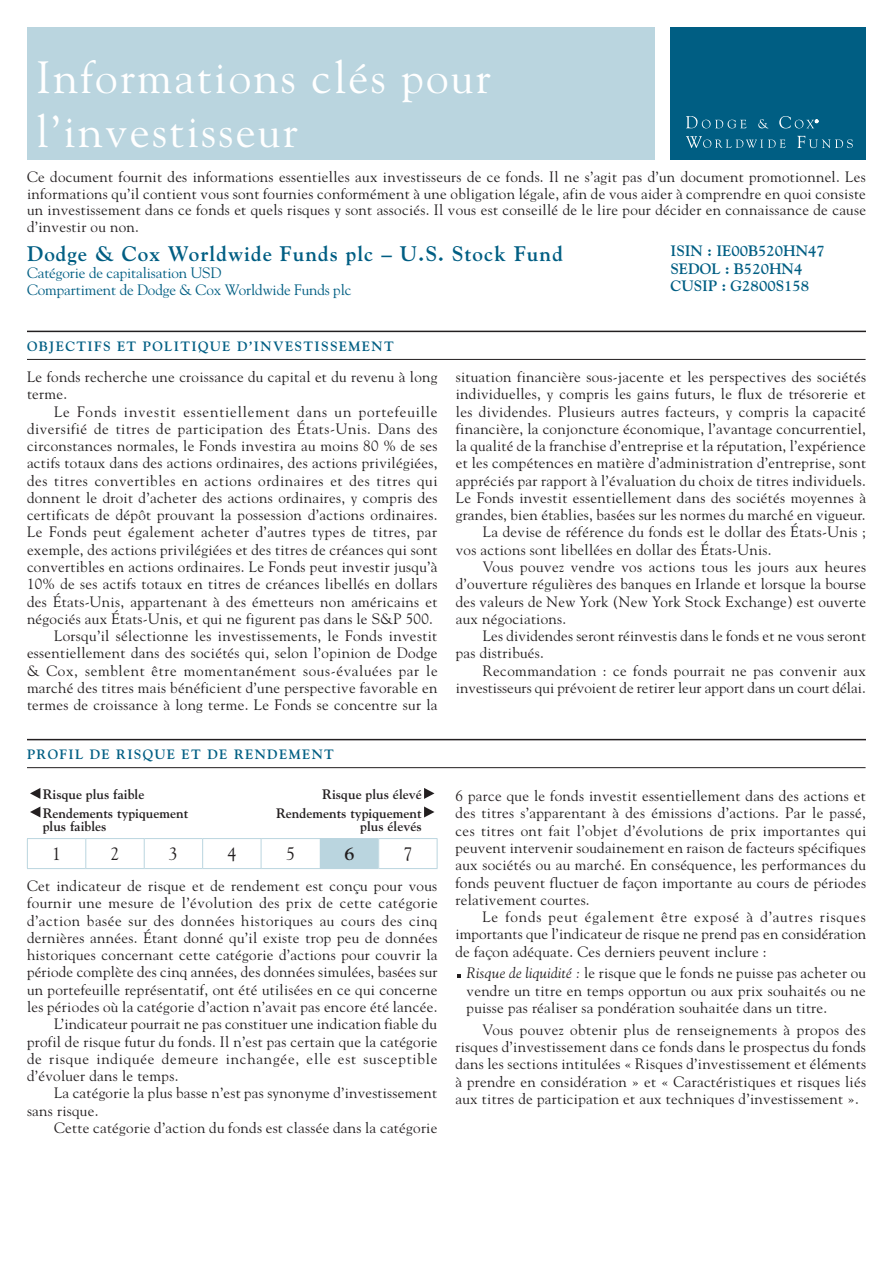
<style>
.page{position:relative;width:893px;height:1263px;background:#fff}
.page>*{position:absolute;margin:0;border:0;box-sizing:border-box;transform-origin:0 0}
._01__Header{font:45px/54px "Goudy Std";letter-spacing:.05em;color:#fff}
._01__Title{font:700 21px "Goudy Std";letter-spacing:.05em;color:#005e83}
.t1{font:18px "Goudy Std";color:#231f20}
.t2{font:700 18px "Goudy Std";color:#231f20}
._02__Body_Copy{font:15px/17.2px "Goudy Std";letter-spacing:.02em;color:#231f20;text-align:justify}
._04__Bullets{font:15px/17.2px "Goudy Std";letter-spacing:.02em;color:#231f20;text-align:justify}
._02__Body__color{font:15px "Goudy Std";letter-spacing:-.005em;color:#005e83}
._04__ISIN__SEDOL__CU{font:700 15px "Goudy Std";color:#005e83}
.t3{font:700 13.65px "Goudy Std";color:#231f20}
._03__Subhead{font:700 13.5px "Goudy Std";letter-spacing:.1em;color:#005e83}
.s1{font-style:italic}
</style>
<div class="page">
<svg style="left:30px;top:788px;width:10px;height:11px"></svg>
<svg style="left:424px;top:788px;width:10px;height:11px"></svg>
<svg style="left:30px;top:806px;width:10px;height:11px"></svg>
<svg style="left:424px;top:806px;width:10px;height:11px"></svg>
<div style="left:320px;top:838px;width:59px;height:30px;background:#bad5df"></div>
<hr style="left:27px;top:868px;width:59px;height:1px;background:#bad5df">
<hr style="left:86px;top:868px;width:58px;height:1px;background:#bad5df">
<hr style="left:144px;top:868px;width:59px;height:1px;background:#bad5df">
<hr style="left:203px;top:868px;width:58px;height:1px;background:#bad5df">
<hr style="left:261px;top:868px;width:59px;height:1px;background:#bad5df">
<svg style="left:27px;top:838px;width:293px;height:30px"></svg>
<hr style="left:320px;top:868px;width:59px;height:1px;background:#bad5df">
<hr style="left:379px;top:838px;width:58px;height:1px;background:#bad5df">
<svg style="left:378px;top:839px;width:1px;height:29px"></svg>
<svg style="left:437px;top:839px;width:1px;height:29px"></svg>
<hr style="left:379px;top:868px;width:58px;height:1px;background:#bad5df">
<div style="left:670px;top:27px;width:196px;height:132px;background:#005e83"></div>
<svg style="left:686px;top:116px;width:61px;height:12px"></svg>
<svg style="left:758px;top:119px;width:10px;height:9px"></svg>
<svg style="left:797px;top:136px;width:56px;height:12px"></svg>
<svg style="left:686px;top:136px;width:100px;height:12px"></svg>
<svg style="left:779px;top:116px;width:39px;height:12px"></svg>
<div style="left:27px;top:27px;width:627px;height:133px;background:#bad5df"></div>
<hr style="left:27px;top:739px;width:839px;height:1px;background:#231f20">
<hr style="left:27px;top:767px;width:839px;height:1px;background:#231f20">
<hr style="left:27px;top:331px;width:839px;height:1px;background:#231f20">
<hr style="left:27px;top:359px;width:839px;height:1px;background:#231f20">
<svg style="left:457px;top:974px;width:4px;height:4px"></svg>
<p class="_01__Header" style="left:36px;top:50px;width:456px">Informations clés pour l’investisseur</p>
<p class="_02__Body_Copy" style="left:27px;top:169px;width:841px;line-height:16.5px">Ce document fournit des informations essentielles aux investisseurs de ce fonds. Il ne s’agit pas d’un document promotionnel. Les informations qu’il contient vous sont fournies conformément à une obligation légale, afin de vous aider à comprendre en quoi consiste un investissement dans ce fonds et quels risques y sont associés. Il vous est conseillé de le lire pour décider en connaissance de cause d’investir ou non.</p>
<p class="_04__ISIN__SEDOL__CU" style="left:670px;top:242px;width:156px">ISIN : IE00B520HN47</p>
<p class="_04__ISIN__SEDOL__CU" style="left:670px;top:260px;width:133px">SEDOL : B520HN4</p>
<p class="_04__ISIN__SEDOL__CU" style="left:670px;top:277px;width:140px">CUSIP : G2800S158</p>
<p class="_01__Title" style="left:27px;top:241px;width:537px">Dodge &amp; Cox Worldwide Funds plc – U.S. Stock Fund</p>
<p class="_02__Body__color" style="left:27px;top:264px;width:196px">Catégorie de capitalisation USD</p>
<p class="_02__Body__color" style="left:27px;top:281px;width:326px">Compartiment de Dodge &amp; Cox Worldwide Funds plc</p>
<p class="_03__Subhead" style="left:27px;top:338px;width:368px">OBJECTIFS ET POLITIQUE D’INVESTISSEMENT</p>
<p class="_02__Body_Copy" style="left:27px;top:368px;width:412px">Le fonds recherche une croissance du capital et du revenu à long terme.</p>
<p class="_02__Body_Copy" style="left:27px;top:403px;width:412px;text-indent:27px">Le Fonds investit essentiellement dans un portefeuille diversifié de titres de participation des États-Unis. Dans des circonstances normales, le Fonds investira au moins 80 % de ses actifs totaux dans des actions ordinaires, des actions privilégiées, des titres convertibles en actions ordinaires et des titres qui donnent le droit d’acheter des actions ordinaires, y compris des certificats de dépôt prouvant la possession d’actions ordinaires.<br>Le Fonds peut également acheter d’autres types de titres, par exemple, des actions privilégiées et des titres de créances qui sont convertibles en actions ordinaires. Le Fonds peut investir jusqu’à 10% de ses actifs totaux en titres de créances libellés en dollars des États-Unis, appartenant à des émetteurs non américains et négociés aux États-Unis, et qui ne figurent pas dans le S&amp;P 500.</p>
<p class="_02__Body_Copy" style="left:27px;top:627px;width:412px;text-indent:27px">Lorsqu’il sélectionne les investissements, le Fonds investit essentiellement dans des sociétés qui, selon l’opinion de Dodge &amp; Cox, semblent être momentanément sous-évaluées par le marché des titres mais bénéficient d’une perspective favorable en termes de croissance à long terme. Le Fonds se concentre sur la</p>
<p class="_03__Subhead" style="left:27px;top:746px;width:309px">PROFIL DE RISQUE ET DE RENDEMENT</p>
<p class="t3" style="left:43px;top:786px;width:103px">Risque plus faible</p>
<p class="t3" style="left:322px;top:786px;width:101px">Risque plus élevé</p>
<p class="t3" style="left:43px;top:805px;width:147px">Rendements typiquement</p>
<p class="t3" style="left:276px;top:805px;width:147px">Rendements typiquement</p>
<p class="t3" style="left:43px;top:818px;width:65px">plus faibles</p>
<p class="t3" style="left:360px;top:818px;width:63px">plus élevés</p>
<p class="t1" style="left:52px;top:842px;width:10px">1</p>
<p class="t1" style="left:111px;top:842px;width:10px">2</p>
<p class="t1" style="left:169px;top:842px;width:10px">3</p>
<p class="t1" style="left:227px;top:842px;width:10px">4</p>
<p class="t1" style="left:286px;top:842px;width:10px">5</p>
<p class="t2" style="left:344px;top:843px;width:12px">6</p>
<p class="t1" style="left:403px;top:842px;width:10px">7</p>
<p class="_02__Body_Copy" style="left:27px;top:877px;width:412px">Cet indicateur de risque et de rendement est conçu pour vous fournir une mesure de l’évolution des prix de cette catégorie d’action basée sur des données historiques au cours des cinq dernières années. Étant donné qu’il existe trop peu de données historiques concernant cette catégorie d’actions pour couvrir la période complète des cinq années, des données simulées, basées sur un portefeuille représentatif, ont été utilisées en ce qui concerne les périodes où la catégorie d’action n’avait pas encore été lancée.</p>
<p class="_02__Body_Copy" style="left:27px;top:1015px;width:412px;text-indent:27px">L’indicateur pourrait ne pas constituer une indication fiable du profil de risque futur du fonds. Il n’est pas certain que la catégorie de risque indiquée demeure inchangée, elle est susceptible d’évoluer dans le temps.</p>
<p class="_02__Body_Copy" style="left:27px;top:1084px;width:412px;text-indent:27px">La catégorie la plus basse n’est pas synonyme d’investissement sans risque.</p>
<p class="_02__Body_Copy" style="left:54px;top:1119px;width:385px">Cette catégorie d’action du fonds est classée dans la catégorie</p>
<p class="_02__Body_Copy" style="left:456px;top:368px;width:412px">situation financière sous-jacente et les perspectives des sociétés individuelles, y compris les gains futurs, le flux de trésorerie et les dividendes. Plusieurs autres facteurs, y compris la capacité financière, la conjoncture économique, l’avantage concurrentiel, la qualité de la franchise d’entreprise et la réputation, l’expérience et les compétences en matière d’administration d’entreprise, sont appréciés par rapport à l’évaluation du choix de titres individuels.<br>Le Fonds investit essentiellement dans des sociétés moyennes à grandes, bien établies, basées sur les normes du marché en vigueur.</p>
<p class="_02__Body_Copy" style="left:456px;top:523px;width:412px;text-indent:27px">La devise de référence du fonds est le dollar des États-Unis ; vos actions sont libellées en dollar des États-Unis.</p>
<p class="_02__Body_Copy" style="left:456px;top:558px;width:412px;text-indent:27px">Vous pouvez vendre vos actions tous les jours aux heures d’ouverture régulières des banques en Irlande et lorsque la bourse des valeurs de New York (New York Stock Exchange) est ouverte aux négociations.</p>
<p class="_02__Body_Copy" style="left:456px;top:627px;width:412px;text-indent:27px">Les dividendes seront réinvestis dans le fonds et ne vous seront pas distribués.</p>
<p class="_02__Body_Copy" style="left:456px;top:662px;width:412px;text-align:right">Recommandation : ce fonds pourrait ne pas convenir aux investisseurs qui prévoient de retirer leur apport dans un court délai.</p>
<p class="_02__Body_Copy" style="left:455px;top:787px;width:412px">6 parce que le fonds investit essentiellement dans des actions et des titres s’apparentant à des émissions d’actions. Par le passé, ces titres ont fait l’objet d’évolutions de prix importantes qui peuvent intervenir soudainement en raison de facteurs spécifiques aux sociétés ou au marché. En conséquence, les performances du fonds peuvent fluctuer de façon importante au cours de périodes relativement courtes.</p>
<p class="_02__Body_Copy" style="left:455px;top:908px;width:412px;text-indent:27px">Le fonds peut également être exposé à d’autres risques importants que l’indicateur de risque ne prend pas en considération de façon adéquate. Ces derniers peuvent inclure :</p>
<p class="_04__Bullets" style="left:467px;top:964px;width:401px"><span class="s1">Risque de liquidité :</span> le risque que le fonds ne puisse pas acheter ou vendre un titre en temps opportun ou aux prix souhaités ou ne puisse pas réaliser sa pondération souhaitée dans un titre.</p>
<p class="_02__Body_Copy" style="left:455px;top:1021px;width:412px;text-indent:27px">Vous pouvez obtenir plus de renseignements à propos des risques d’investissement dans ce fonds dans le prospectus du fonds dans les sections intitulées « Risques d’investissement et éléments à prendre en considération » et « Caractéristiques et risques liés aux titres de participation et aux techniques d’investissement ».</p>
</div>
